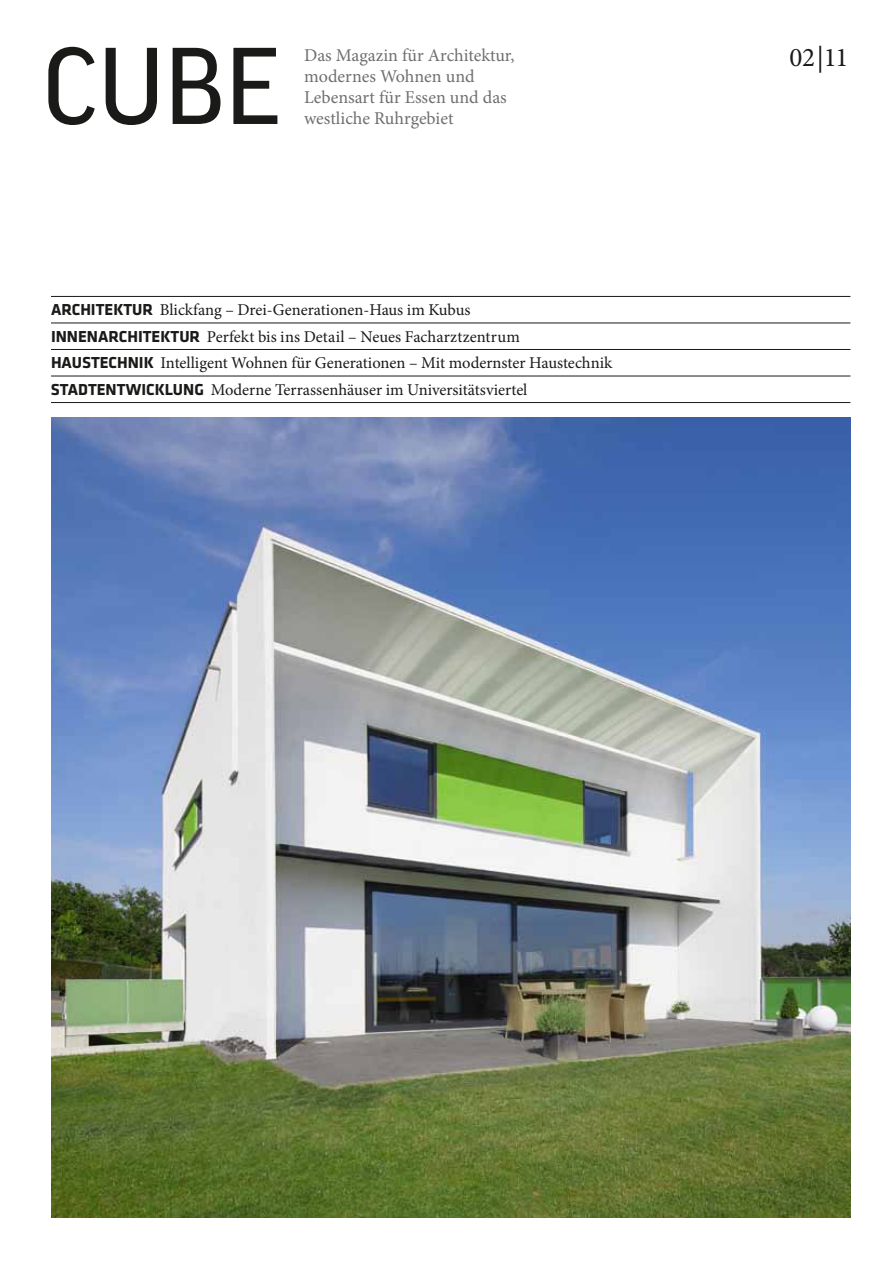
<style>
.page{position:relative;width:893px;height:1263px;background:#fff}
.page>*{position:absolute;margin:0;border:0;box-sizing:border-box;transform-origin:0 0}
.t1{font:105px "Good";color:#1a1a18}
.t2{font:27px "Minion Pro";color:#1a1a18}
.t3{font:18px/21px "Minion Pro";color:#6f6f6e}
.t4{font:16.5px/26.4px "Minion Pro";color:#1a1a18}
.t5{font:700 16.5px "Klavika Basic";color:#1a1a18}
.s1{font-family:"Klavika Basic";font-weight:700}
</style>
<div class="page">
<hr style="left:51px;top:296px;width:799px;height:1px;background:#1a1a18">
<hr style="left:51px;top:323px;width:799px;height:1px;background:#1a1a18">
<hr style="left:51px;top:349px;width:799px;height:1px;background:#1a1a18">
<hr style="left:51px;top:376px;width:799px;height:1px;background:#1a1a18">
<hr style="left:51px;top:402px;width:799px;height:1px;background:#1a1a18">
<img style="left:51px;top:418px;width:799px;height:799px">
<h1 class="t1" style="left:43px;top:28px;width:240px">CUBE</h1>
<p class="t3" style="left:304px;top:45px;width:212px">Das Magazin für Architektur, modernes Wohnen und<br>Lebensart für Essen und das westliche Ruhrgebiet</p>
<p class="t4" style="left:51px;top:297px;width:421px"><span class="s1">ARCHITEKTUR</span> Blickfang – Drei-Generationen-Haus im Kubus</p>
<p class="t5" style="left:51px;top:324px;width:58px">INNENARCHITEKTUR</p>
<p class="t4" style="left:51px;top:323px;width:563px;text-indent:156px">Perfekt bis ins Detail – Neues Facharztzentrum<br><span class="s1">HAUSTECHNIK</span> Intelligent Wohnen für Generationen – Mit modernster Haustechnik<br><span class="s1">STADTE NTWICK LUNG</span> Moderne Terrassenhäuser im Universitätsviertel</p>
<h2 class="t2" style="left:789px;top:39px;width:60px">02|11</h2>
</div>
